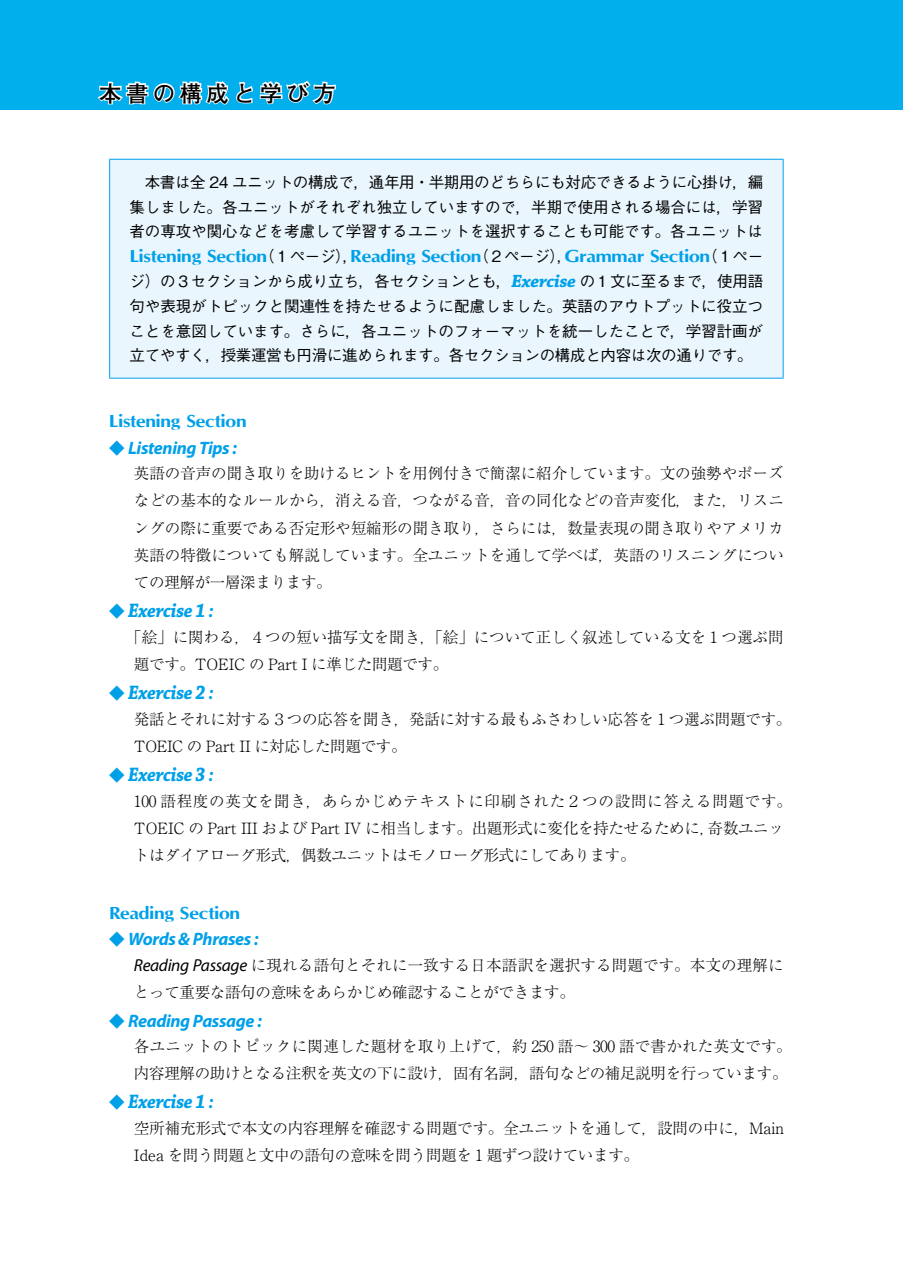
<style>
.page{position:relative;width:903px;height:1275px;background:#fff}
.page>*{position:absolute;margin:0;border:0;box-sizing:border-box;transform-origin:0 0}
.t1{font:700 22.4px "Futo Go B101 Pro";letter-spacing:.2em;color:#000}
.t2{font:italic 700 20.47px "Chaparral Pro";letter-spacing:-.015em;color:#00a0e9;scale:.91 1}
.t3{font:italic 700 18.03px "Myriad Pro";letter-spacing:-.02em;color:#00a0e9}
.t4{font:700 17.85px "Optane";letter-spacing:-.03em;color:#00a0e9;scale:1.11 1}
.t5{font:300 15.58px/27.3px "Ryumin Pro";letter-spacing:-.015em;color:#000}
.t6{font:500 15.58px/24.8px "Gothic BBB Pro";letter-spacing:-.005em;color:#000;text-align:justify}
.t7{font:300 15.58px/26.4px "Ryumin Pro";letter-spacing:.01em;color:#000}
.s1{font-family:"Gothic BBB Pro";font-weight:500;font-size:15.58px;color:#000}
.s2{font-family:"Chaparral Pro";font-weight:700;font-style:italic;font-size:18.55px;color:#00a0e9}
.s3{font-family:"Ryumin Pro";font-weight:300;font-style:normal;font-size:15.58px}
.s4{font-family:"Chaparral Pro";font-size:20.47px}
.s5{font-family:"Myriad Pro";font-weight:400;font-style:italic;font-size:17.32px}
</style>
<div class="page">
<div style="left:110px;top:159px;width:673px;height:219px;background:#eaf6fd"></div>
<hr style="left:109px;top:159px;width:675px;height:1px;background:#00a0e9">
<hr style="left:109px;top:160px;width:1px;height:218px;background:#00a0e9">
<hr style="left:783px;top:160px;width:1px;height:218px;background:#00a0e9">
<hr style="left:109px;top:378px;width:675px;height:1px;background:#00a0e9">
<div style="left:0;top:0;width:903px;height:109px;background:#00afec"></div>
<svg style="left:97px;top:80px;width:239px;height:25px"></svg>
<h1 class="t1" style="left:99px;top:75px;width:238px">本書の構成と学び方</h1>
<p class="t6" style="left:129px;top:168px;width:635px">　本書は全 24 ユニットの構成で，通年用・半期用のどちらにも対応できるように心掛け，編集しました。各ユニットがそれぞれ独立していますので，半期で使用される場合には，学習者の専攻や関心などを考慮して学習するユニットを選択することも可能です。各ユニットは</p>
<p class="t4" style="left:129px;top:246px;width:573px">Listening Section<span class="s1">（１ページ），</span>Reading Section<span class="s1">（２ページ），</span>Grammar Section<span class="s1">（１ペー</span></p>
<p class="t6" style="left:129px;top:267px;width:635px">ジ）の３セクションから成り立ち，各セクションとも，<span class="s2">Exercise</span> の１文に至るまで，使用語句や表現がトピックと関連性を持たせるように配慮しました。英語のアウトプットに役立つことを意図しています。さらに，各ユニットのフォーマットを統一したことで，学習計画が立てやすく，授業運営も円滑に進められます。各セクションの構成と内容は次の通りです。</p>
<p class="t4" style="left:109px;top:411px;width:126px">Listening Section</p>
<p class="t3" style="left:109px;top:436px;width:130px"><span class="s3">◆</span> Listening Tips <span class="s4">:</span></p>
<p class="t5" style="left:134px;top:458px;width:651px;text-align:justify">英語の音声の聞き取りを助けるヒントを用例付きで簡潔に紹介しています。文の強勢やポーズなどの基本的なルールから，消える音，つながる音，音の同化などの音声変化，また，リスニングの際に重要である否定形や短縮形の聞き取り，さらには，数量表現の聞き取りやアメリカ英語の特徴についても解説しています。全ユニットを通して学べば，英語のリスニングについての理解が一層深まります。</p>
<h2 class="t2" style="left:109px;top:599px;width:116px"><span class="s3">◆</span> Exercise 1 :</h2>
<p class="t5" style="left:134px;top:622px;width:651px">｢絵｣に関わる，４つの短い描写文を聞き，｢絵｣について正しく叙述している文を１つ選ぶ問題です。TOEIC の Part I に準じた問題です。</p>
<h2 class="t2" style="left:109px;top:681px;width:116px"><span class="s3">◆</span> Exercise 2 :</h2>
<p class="t5" style="left:134px;top:704px;width:659px">発話とそれに対する３つの応答を聞き，発話に対する最もふさわしい応答を１つ選ぶ問題です。<br>TOEIC の Part II に対応した問題です。</p>
<h2 class="t2" style="left:109px;top:762px;width:116px"><span class="s3">◆</span> Exercise 3 :</h2>
<p class="t5" style="left:134px;top:786px;width:659px">100 語程度の英文を聞き，あらかじめテキストに印刷された２つの設問に答える問題です。<br>TOEIC の Part III および Part IV に相当します。出題形式に変化を持たせるために，奇数ユニットはダイアローグ形式，偶数ユニットはモノローグ形式にしてあります。</p>
<p class="t4" style="left:109px;top:902px;width:120px">Reading Section</p>
<p class="t3" style="left:109px;top:927px;width:152px"><span class="s3">◆</span> Words &amp; Phrases <span class="s4">:</span></p>
<p class="t7" style="left:134px;top:951px;width:651px"><span class="s5">Reading Passage</span> に現れる語句とそれに一致する日本語訳を選択する問題です。本文の理解にとって重要な語句の意味をあらかじめ確認することができます。</p>
<p class="t3" style="left:109px;top:1009px;width:155px"><span class="s3">◆</span> Reading Passage <span class="s4">:</span></p>
<p class="t5" style="left:134px;top:1031px;width:659px">各ユニットのトピックに関連した題材を取り上げて，約 250 語～ 300 語で書かれた英文です。内容理解の助けとなる注釈を英文の下に設け，固有名詞，語句などの補足説明を行っています。</p>
<h2 class="t2" style="left:109px;top:1090px;width:116px"><span class="s3">◆</span> Exercise 1 :</h2>
<p class="t5" style="left:134px;top:1113px;width:651px">空所補充形式で本文の内容理解を確認する問題です。全ユニットを通して，設問の中に，Main<br>Idea を問う問題と文中の語句の意味を問う問題を１題ずつ設けています。</p>
</div>
